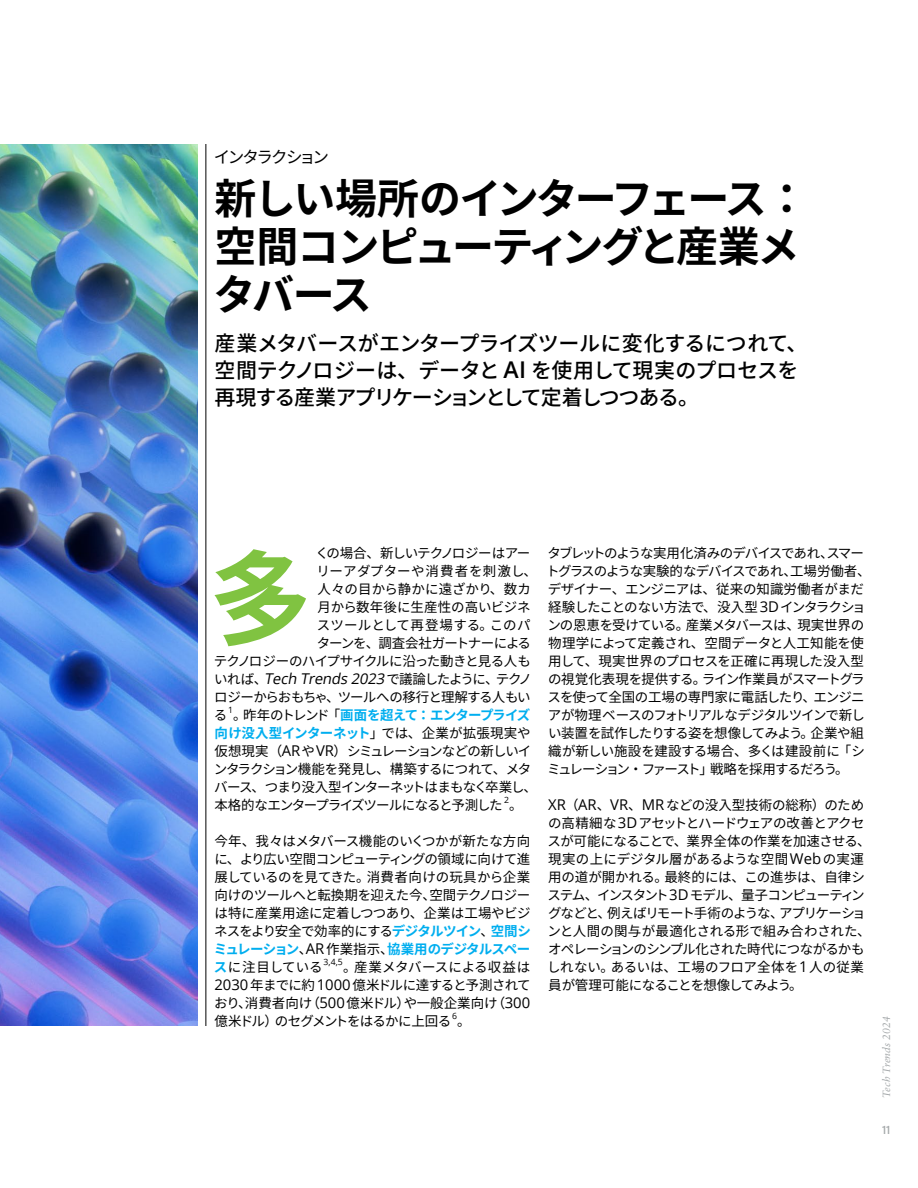
<style>
.page{position:relative;width:918px;height:1188px;background:#fff}
.page>*{position:absolute;margin:0;border:0;box-sizing:border-box;transform-origin:0 0}
.t1{font:700 103.5px "Noto Sans JP";color:#80c341}
.t2{font:700 42px/48px "Noto Sans JP";letter-spacing:-.065em;color:#000}
.t3{font:500 21px/27px "Noto Sans JP";letter-spacing:-.04em;color:#000}
.t4{font:16.5px "Noto Sans JP";letter-spacing:-.15em;color:#000}
.t5{font:13.5px/18px "Noto Sans JP";letter-spacing:-.04em;color:#000;text-align:justify}
.t6{font:13.5px/18px "Noto Sans JP";letter-spacing:-.075em;color:#000}
.t7{font:13.5px "Noto Sans JP";letter-spacing:-.09em;color:#000}
.t8{font:700 13.5px "Noto Sans JP";letter-spacing:-.065em;color:#00aeef}
.t9{font:13.5px "Noto Sans JP";letter-spacing:-.08em;color:#000}
.t10{font:13.5px "Noto Sans JP";letter-spacing:-.07em;color:#000}
.t11{font:13.5px "Noto Sans JP";letter-spacing:.03em;color:#000}
.t12{font:13.5px "Noto Sans JP";letter-spacing:.005em;color:#000}
.t13{font:13.5px "Noto Sans JP";letter-spacing:-.005em;color:#000}
.t14{font:13.5px "Noto Sans JP";letter-spacing:.02em;color:#000}
.t15{font:600 11.25px "Adelle Sans Cnd";color:#a3a7a9}
.t16{font:italic 10.5px "Sabon LT Pro";color:#a3a7a9}
.t17{font:8.7px "Open Sans";color:#000}
.s1{font-family:"Open Sans";font-weight:600;font-size:23.1px}
.s2{font-family:"Open Sans";font-style:italic;font-size:14.85px}
.s3{font-weight:400;color:#000}
.s4{font-weight:700;color:#00aeef}
.s5{font-family:"Open Sans";font-size:14.85px}
</style>
<div class="page">
<hr style="left:206px;top:144px;width:1px;height:882px;background:#000">
<img style="left:0;top:144px;width:198px;height:882px">
<p class="t4" style="left:214px;top:147px;width:117px">インタラクション</p>
<h2 class="t2" style="left:213px;top:175px;width:596px">新しい場所のインターフェース：空間コンピューティングと産業メタバース</h2>
<h3 class="t3" style="left:214px;top:330px;width:595px">産業メタバースがエンタープライズツールに変化するにつれて、空間テクノロジーは、データと <span class="s1">AI</span> を使用して現実のプロセスを再現する産業アプリケーションとして定着しつつある。</h3>
<h1 class="t1" style="left:209px;top:541px;width:105px">多</h1>
<p class="t9" style="left:316px;top:545px;width:216px">くの場合、新しいテクノロジーはアー</p>
<p class="t11" style="left:317px;top:563px;width:222px">リーアダプターや消費者を刺激し、</p>
<p class="t12" style="left:317px;top:581px;width:215px">人々の目から静かに遠ざかり、数カ</p>
<p class="t13" style="left:317px;top:599px;width:215px">月から数年後に生産性の高いビジネ</p>
<p class="t14" style="left:317px;top:617px;width:215px">スツールとして再登場する。このパ</p>
<p class="t10" style="left:317px;top:635px;width:216px">ターンを、調査会社ガートナーによる</p>
<p class="t5" style="left:214px;top:652px;width:318px">テクノロジーのハイプサイクルに沿った動きと見る人も</p>
<p class="t7" style="left:214px;top:671px;width:319px">いれば、<span class="s2">Tech Trends 2023</span>で議論したように、テクノ</p>
<p class="t5" style="left:214px;top:688px;width:318px">ロジーからおもちゃ、ツールへの移行と理解する人もい</p>
<p class="t8" style="left:214px;top:707px;width:318px"><span class="s3">る。昨年のトレンド「</span>画面を超えて：エンタープライズ</p>
<p class="t17" style="left:228px;top:704px;width:6px">1</p>
<p class="t6" style="left:214px;top:724px;width:325px"><span class="s4">向け没入型インターネット</span>」では、企業が拡張現実や仮想現実（<span class="s5">AR</span>や<span class="s5">VR</span>）シミュレーションなどの新しいインタラクション機能を発見し、構築するにつれて、メタバース、つまり没入型インターネットはまもなく卒業し、本格的なエンタープライズツールになると予測した</p>
<p class="t17" style="left:504px;top:794px;width:6px">2</p>
<p class="t5" style="left:509px;top:796px;width:15px">。</p>
<p class="t5" style="left:214px;top:832px;width:319px">今年、我々はメタバース機能のいくつかが新たな方向に、より広い空間コンピューティングの領域に向けて進展しているのを見てきた。消費者向けの玩具から企業向けのツールへと転換期を迎えた今、空間テクノロジーは特に産業用途に定着しつつあり、企業は工場やビジネスをより安全で効率的にする<span class="s4">デジタルツイン</span>、<span class="s4">空間シミュレーション</span>、<span class="s5">AR</span> 作業指示、<span class="s4">協業用のデジタルスペース</span>に注目している</p>
<p class="t17" style="left:324px;top:956px;width:21px">3,4,5</p>
<p class="t5" style="left:214px;top:958px;width:318px;text-indent:129px">。産業メタバースによる収益は<span class="s5">2030</span>年までに約<span class="s5">1000</span>億米ドルに達すると予測されており、消費者向け（<span class="s5">500</span>億米ドル）や一般企業向け（<span class="s5">300</span>億米ドル）のセグメントをはるかに上回る。</p>
<p class="t17" style="left:452px;top:1010px;width:6px">6</p>
<p class="t5" style="left:546px;top:544px;width:326px;text-align:left">タブレットのような実用化済みのデバイスであれ、スマートグラスのような実験的なデバイスであれ、工場労働者、デザイナー、エンジニアは、従来の知識労働者がまだ経験したことのない方法で、没入型 <span class="s5">3D</span>インタラクションの恩恵を受けている。産業メタバースは、現実世界の物理学によって定義され、空間データと人工知能を使用して、現実世界のプロセスを正確に再現した没入型の視覚化表現を提供する。ライン作業員がスマートグラスを使って全国の工場の専門家に電話したり、エンジニアが物理ベースのフォトリアルなデジタルツインで新しい装置を試作したりする姿を想像してみよう。企業や組織が新しい施設を建設する場合、多くは建設前に「シミュレーション・ファースト」戦略を採用するだろう。</p>
<p class="t5" style="left:547px;top:796px;width:325px;text-align:left"><span class="s5">XR</span>（<span class="s5">AR</span>、<span class="s5">VR</span>、<span class="s5">MR</span>などの没入型技術の総称）のための高精細な<span class="s5">3D</span>アセットとハードウェアの改善とアクセスが可能になることで、業界全体の作業を加速させる、現実の上にデジタル層があるような空間<span class="s5">Web</span>の実運用の道が開かれる。最終的には、この進歩は、自律システム、インスタント<span class="s5">3D</span> モデル、量子コンピューティングなどと、例えばリモート手術のような、アプリケーションと人間の関与が最適化される形で組み合わされた、オペレーションのシンプル化された時代につながるかもしれない。あるいは、工場のフロア全体を<span class="s5">1</span>人の従業員が管理可能になることを想像してみよう。</p>
<p class="t16" style="left:880px;top:1098px;width:83px;rotate:-90deg">Tech Trends 2024</p>
<p class="t15" style="left:882px;top:1123px;width:10px">11</p>
</div>
